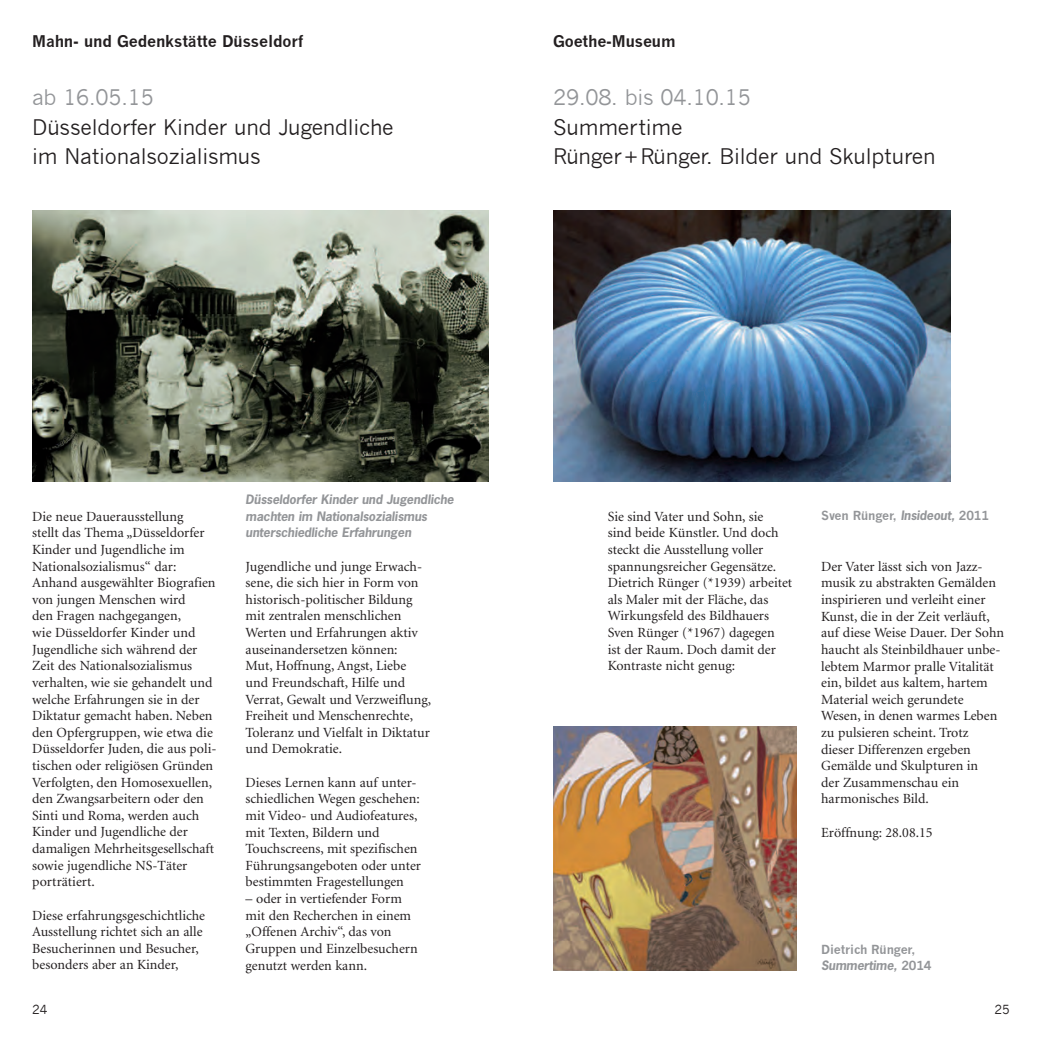
<style>
.page{position:relative;width:1042px;height:1042px;background:#fff}
.page>*{position:absolute;margin:0;border:0;box-sizing:border-box;transform-origin:0 0}
.t1{font:21px "News Gothic";letter-spacing:-.01em;color:#231f20}
.t2{font:21px "News Gothic";letter-spacing:-.01em;color:#939598}
.t3{font:700 15.75px "News Gothic";letter-spacing:-.01em;color:#231f20}
.t4{font:14px/16.6px "Minion";color:#231f20}
.t5{font:italic 700 12.25px/16.6px "News Gothic";letter-spacing:-.01em;color:#939598}
.t6{font:700 12.25px/16.6px "News Gothic";letter-spacing:-.01em;color:#939598}
.t7{font:12.25px "News Gothic";color:#231f20}
.s1{font-style:italic}
</style>
<div class="page">
<img style="left:32px;top:211px;width:457px;height:270px">
<img style="left:553px;top:211px;width:397px;height:270px">
<img style="left:553px;top:726px;width:243px;height:244px">
<p class="t3" style="left:32px;top:31px;width:273px">Mahn- und Gedenkstätte Düsseldorf</p>
<p class="t3" style="left:553px;top:31px;width:124px">Goethe-Museum</p>
<p class="t2" style="left:32px;top:85px;width:123px">ab 16.05.15</p>
<p class="t2" style="left:553px;top:85px;width:199px">29.08. bis 04.10.15</p>
<p class="t1" style="left:32px;top:115px;width:363px">Düsseldorfer Kinder und Jugendliche</p>
<p class="t1" style="left:553px;top:115px;width:131px">Summertime</p>
<p class="t1" style="left:32px;top:145px;width:230px">im Nationalsozialismus</p>
<p class="t1" style="left:553px;top:145px;width:384px">Rünger+Rünger. Bilder und Skulpturen</p>
<p class="t4" style="left:32px;top:508px;width:186px">Die neue Dauerausstellung<br>stellt das Thema „Düsseldorfer<br>Kinder und Jugendliche im<br>Nationalsozialismus“ dar:<br>Anhand ausgewählter Biografien von jungen Menschen wird<br>den Fragen nachgegangen,<br>wie Düsseldorfer Kinder und<br>Jugendliche sich während der<br>Zeit des Nationalsozialismus verhalten, wie sie gehandelt und welche Erfahrungen sie in der<br>Diktatur gemacht haben. Neben den Opfergruppen, wie etwa die<br>Düsseldorfer Juden, die aus poli&shy;tischen oder religiösen Gründen<br>Verfolgten, den Homosexuellen, den Zwangsarbeitern oder den<br>Sinti und Roma, werden auch<br>Kinder und Jugendliche der damaligen Mehrheitsgesellschaft sowie jugendliche NS-Täter porträtiert.</p>
<p class="t4" style="left:32px;top:907px;width:174px">Diese erfahrungsgeschichtliche<br>Ausstellung richtet sich an alle<br>Besucherinnen und Besucher, besonders aber an Kinder,</p>
<p class="t5" style="left:246px;top:491px;width:210px">Düsseldorfer Kinder und Jugendliche machten im Nationalsozialismus unterschiedliche Erfahrungen</p>
<p class="t4" style="left:246px;top:558px;width:187px">Jugendliche und junge Erwach&shy;sene, die sich hier in Form von historisch-politischer Bildung mit zentralen menschlichen<br>Werten und Erfahrungen aktiv auseinandersetzen können:<br>Mut, Hoffnung, Angst, Liebe und Freundschaft, Hilfe und<br>Verrat, Gewalt und Verzweiflung,<br>Freiheit und Menschenrechte,<br>Toleranz und Vielfalt in Diktatur und Demokratie.</p>
<p class="t4" style="left:246px;top:774px;width:177px">Dieses Lernen kann auf unter&shy;schiedlichen Wegen geschehen: mit Video- und Audiofeatures, mit Texten, Bildern und<br>Touchscreens, mit spezifischen<br>Führungsangeboten oder unter bestimmten Fragestellungen</p>
<p class="t4" style="left:246px;top:891px;width:174px">– oder in vertiefender Form mit den Recherchen in einem „Offenen Archiv“, das von<br>Gruppen und Einzelbesuchern genutzt werden kann.</p>
<p class="t4" style="left:608px;top:508px;width:186px">Sie sind Vater und Sohn, sie<br>sind beide Künstler. Und doch steckt die Ausstellung voller spannungsreicher Gegensätze.<br>Dietrich Rünger (*1939) arbeitet als Maler mit der Fläche, das<br>Wirkungsfeld des Bildhauers<br>Sven Rünger (*1967) dagegen<br>ist der Raum. Doch damit der<br>Kontraste nicht genug:</p>
<p class="t6" style="left:821px;top:507px;width:169px">Sven Rünger, <span class="s1">Insideout,</span> 2011</p>
<p class="t4" style="left:821px;top:558px;width:184px">Der Vater lässt sich von Jazz&shy;musik zu abstrakten Gemälden inspirieren und verleiht einer<br>Kunst, die in der Zeit verläuft, auf diese Weise Dauer. Der Sohn haucht als Steinbildhauer unbe&shy;lebtem Marmor pralle Vitalität ein, bildet aus kaltem, hartem<br>Material weich gerundete<br>Wesen, in denen warmes Leben zu pulsieren scheint. Trotz dieser Differenzen ergeben<br>Gemälde und Skulpturen in<br>der Zusammenschau ein harmonisches Bild.</p>
<p class="t4" style="left:821px;top:824px;width:113px">Eröffnung: 28.08.15</p>
<p class="t6" style="left:821px;top:940px;width:112px">Dietrich Rünger,<br><span class="s1">Summertime,</span> 2014</p>
<p class="t7" style="left:32px;top:1002px;width:17px">24</p>
<p class="t7" style="left:994px;top:1002px;width:17px">25</p>
</div>
